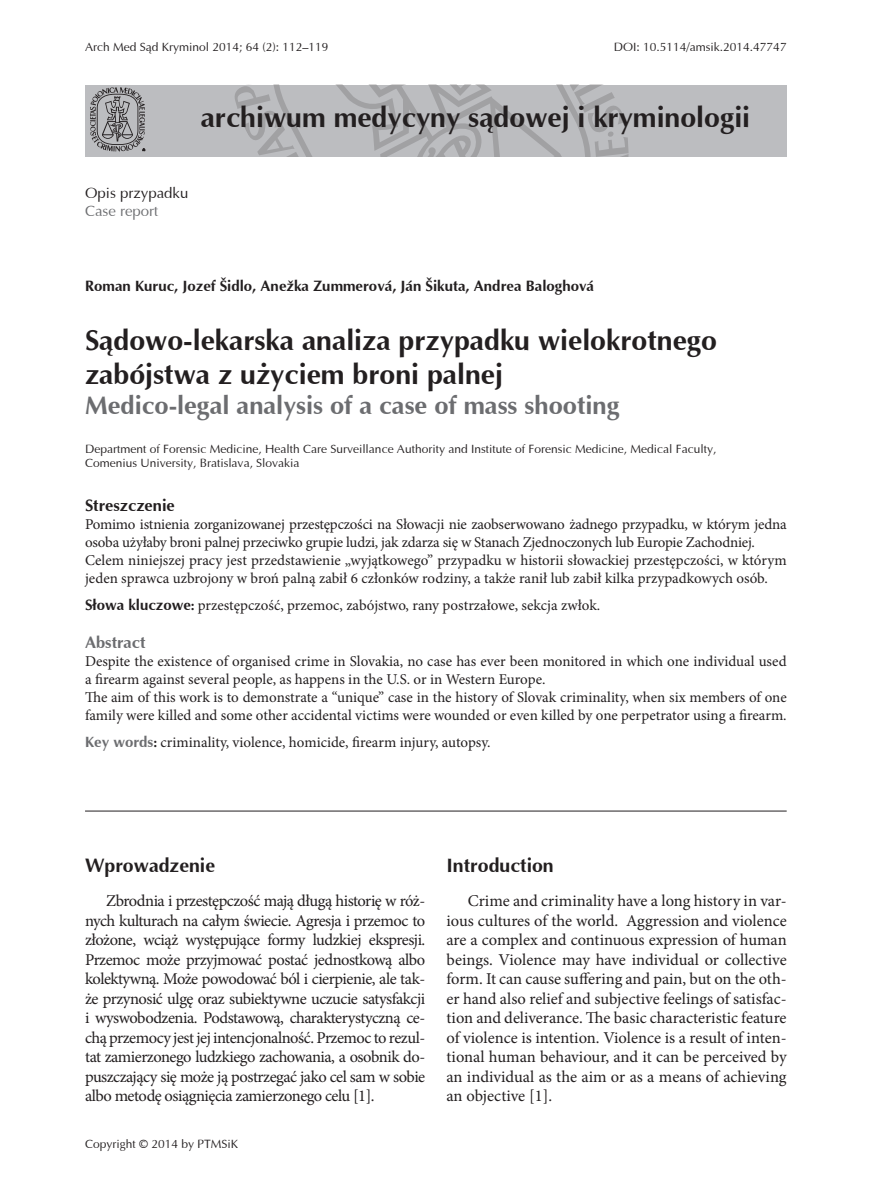
<style>
.page{position:relative;width:893px;height:1191px;background:#fff}
.page>*{position:absolute;margin:0;border:0;box-sizing:border-box;transform-origin:0 0}
.t1{font:700 28.5px/34.2px "Ottawa";color:#231f20}
.t2{font:700 25.5px "Ottawa";color:#6c6d70}
.t3{font:700 19.5px "Ottawa";color:#231f20}
.t4{font:16.5px/19.5px "Minion Pro";letter-spacing:-.02em;color:#231f20;text-align:justify}
.t5{font:700 16.5px "Ottawa";color:#231f20}
.t6{font:700 16.5px "Ottawa";color:#6c6d70}
.t7{font:15px/18px "Minion Pro";letter-spacing:-.005em;color:#231f20}
.t8{font:700 15px "Ottawa";color:#231f20}
.t9{font:15px "Ottawa";color:#231f20}
.t10{font:15px "Ottawa";color:#6c6d70}
.t11{font:12px/14.4px "Ottawa";color:#231f20}
.s1{font-family:"Ottawa";font-weight:700}
.s2{font-weight:700}
.s3{font-family:"Ottawa";font-weight:700;color:#6c6d70}
</style>
<div class="page">
<hr style="left:85px;top:810px;width:702px;height:1px;background:#231f20">
<div style="left:85px;top:85px;width:702px;height:71px;background:#bcbdc0"></div>
<svg style="left:234px;top:85px;width:395px;height:71px"></svg>
<svg style="left:90px;top:87px;width:55px;height:64px"></svg>
<p class="t11" style="left:85px;top:40px;width:245px">Arch Med Sąd Kryminol 2014; 64 (2): 112–119</p>
<p class="t11" style="left:614px;top:40px;width:174px">DOI: 10.5114/amsik.2014.47747</p>
<h1 class="t1" style="left:201px;top:99px;width:551px">archiwum medycyny sądowej i kryminologii</h1>
<p class="t9" style="left:85px;top:183px;width:105px">Opis przypadku</p>
<p class="t10" style="left:85px;top:202px;width:75px">Case report</p>
<p class="t8" style="left:85px;top:277px;width:510px">Roman Kuruc, Jozef Šidlo, Anežka Zummerová, Ján Šikuta, Andrea Baloghová</p>
<h1 class="t1" style="left:85px;top:322px;width:633px">Sądowo-lekarska analiza przypadku wielokrotnego zabójstwa z użyciem broni palnej</h1>
<h2 class="t2" style="left:85px;top:389px;width:536px">Medico-legal analysis of a case of mass shooting</h2>
<p class="t11" style="left:85px;top:441px;width:633px">Department of Forensic Medicine, Health Care Surveillance Authority and Institute of Forensic Medicine, Medical Faculty,<br>Comenius University, Bratislava, Slovakia</p>
<p class="t5" style="left:85px;top:495px;width:91px">Streszczenie</p>
<p class="t7" style="left:85px;top:515px;width:703px">Pomimo istnienia zorganizowanej przestępczości na Słowacji nie zaobserwowano żadnego przypadku, w którym jedna osoba użyłaby broni palnej przeciwko grupie ludzi, jak zdarza się w Stanach Zjednoczonych lub Europie Zachodniej.<br>Celem niniejszej pracy jest przedstawienie „wyjątkowego” przypadku w historii słowackiej przestępczości, w którym jeden sprawca uzbrojony w broń palną zabił 6 członków rodziny, a także ranił lub zabił kilka przypadkowych osób.</p>
<p class="t7" style="left:85px;top:596px;width:517px"><span class="s1">Słowa kluczowe</span><span class="s2">:</span> przestępczość, przemoc, zabójstwo, rany postrzałowe, sekcja zwłok.</p>
<p class="t6" style="left:85px;top:632px;width:62px">Abstract</p>
<p class="t7" style="left:85px;top:652px;width:703px">Despite the existence of organised crime in Slovakia, no case has ever been monitored in which one individual used a firearm against several people, as happens in the U.S. or in Western Europe.<br>The aim of this work is to demonstrate a “unique” case in the history of Slovak criminality, when six members of one family were killed and some other accidental victims were wounded or even killed by one perpetrator using a firearm.</p>
<p class="t7" style="left:85px;top:733px;width:407px"><span class="s3">Key words</span><span class="s2">:</span> criminality, violence, homicide, firearm injury, autopsy.</p>
<p class="t3" style="left:85px;top:853px;width:132px">Wprowadzenie</p>
<p class="t4" style="left:85px;top:891px;width:342px;text-indent:21px">Zbrodnia i przestępczość mają długą historię w róż&shy;nych kulturach na całym świecie. Agresja i przemoc to złożone, wciąż występujące formy ludzkiej ekspresji.<br>Przemoc może przyjmować postać jednostkową albo kolektywną. Może powodować ból i cierpienie, ale tak&shy;że przynosić ulgę oraz subiektywne uczucie satysfakcji i wyswobodzenia. Podstawową, charakterystyczną ce&shy;chą przemocy jest jej intencjonalność. Przemoc to rezul&shy;tat zamierzonego ludzkiego zachowania, a osobnik do&shy;puszczający się może ją postrzegać jako cel sam w sobie albo metodę osiągnięcia zamierzonego celu [1].</p>
<p class="t11" style="left:85px;top:1136px;width:155px">Copyright © 2014 by PTMSiK</p>
<p class="t3" style="left:446px;top:853px;width:109px">Introduction</p>
<p class="t4" style="left:446px;top:891px;width:342px;text-indent:21px">Crime and criminality have a long history in var&shy;ious cultures of the world. Aggression and violence are a complex and continuous expression of human beings. Violence may have individual or collective form. It can cause suffering and pain, but on the oth&shy;er hand also relief and subjective feelings of satisfac&shy;tion and deliverance. The basic characteristic feature of violence is intention. Violence is a result of inten&shy;tional human behaviour, and it can be perceived by an individual as the aim or as a means of achieving an objective [1].</p>
</div>
